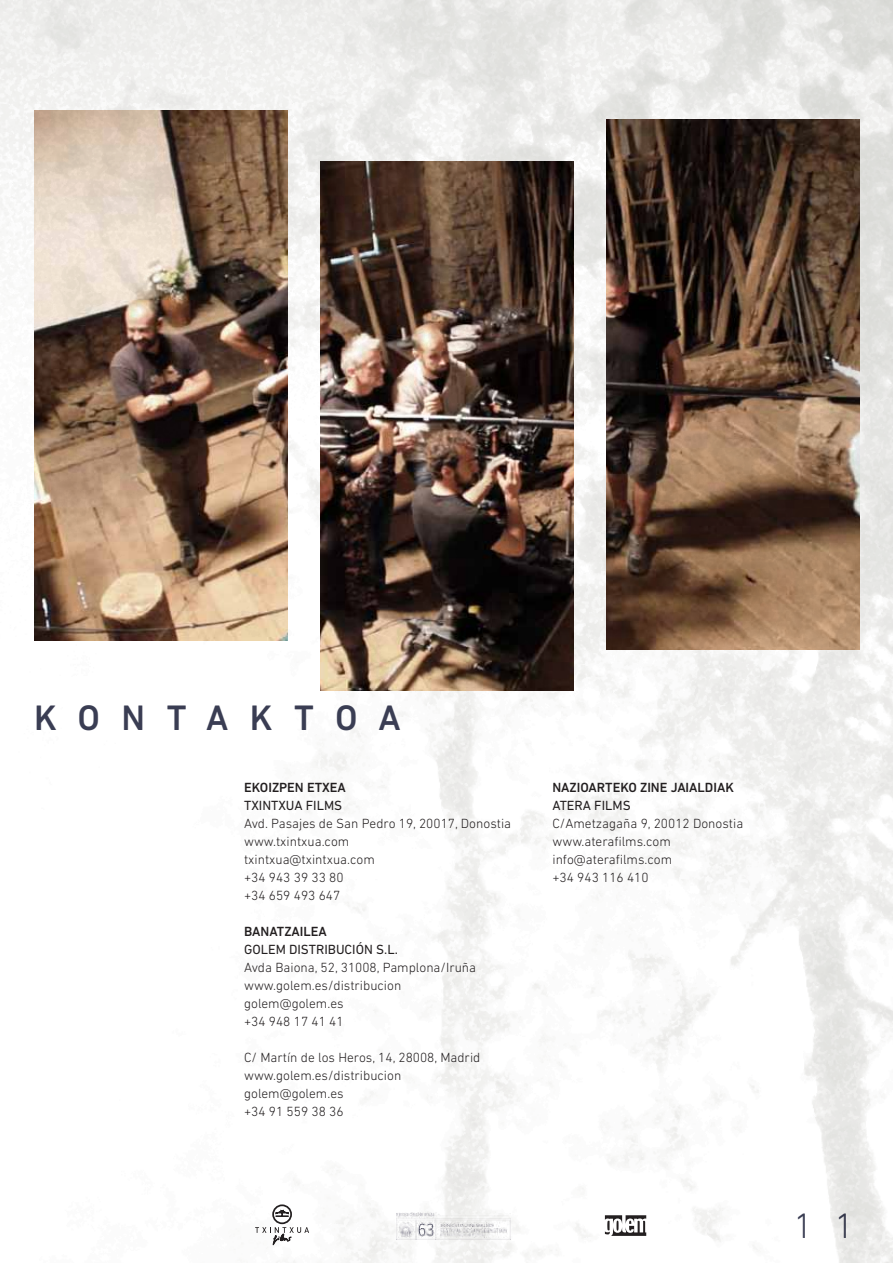
<style>
.page{position:relative;width:893px;height:1263px;background:#fff}
.page>*{position:absolute;margin:0;border:0;box-sizing:border-box;transform-origin:0 0}
.t1{font:500 36px "DIN Next LT Pro";letter-spacing:.59em;color:#3a3d53}
.t2{font:300 36px "DIN Next LT Pro";color:#3a3d53}
.t3{font:300 13.5px/18px "DIN Next LT Pro";color:#231f20}
.t4{font:500 13.5px "DIN Next LT Pro";color:#231f20}
.t5{font:13.5px "DIN Next LT Pro";color:#231f20}
</style>
<div class="page">
<img style="left:0;top:0;width:893px;height:1263px">
<img style="left:34px;top:111px;width:254px;height:529px">
<img style="left:320px;top:161px;width:254px;height:530px">
<img style="left:606px;top:120px;width:254px;height:529px">
<h1 class="t1" style="left:34px;top:697px;width:368px">KONTAKTOA</h1>
<p class="t4" style="left:244px;top:780px;width:103px">EKOIZPEN ETXEA</p>
<p class="t5" style="left:244px;top:798px;width:100px">TXINTXUA FILMS</p>
<p class="t3" style="left:244px;top:814px;width:269px">Avd. Pasajes de San Pedro 19, 20017, Donostia www.txintxua.com<br>txintxua@txintxua.com<br>+34 943 39 33 80<br>+34 659 493 647</p>
<p class="t4" style="left:244px;top:924px;width:84px">BANATZAILEA</p>
<p class="t5" style="left:244px;top:942px;width:155px">GOLEM DISTRIBUCIÓN S.L.</p>
<p class="t3" style="left:244px;top:958px;width:234px">Avda Baiona, 52, 31008, Pamplona/Iruña www.golem.es/distribucion golem@golem.es<br>+34 948 17 41 41</p>
<p class="t3" style="left:244px;top:1048px;width:238px">C/ Martín de los Heros, 14, 28008, Madrid www.golem.es/distribucion golem@golem.es<br>+34 91 559 38 36</p>
<p class="t4" style="left:552px;top:780px;width:183px">NAZIOARTEKO ZINE JAIALDIAK</p>
<p class="t5" style="left:552px;top:798px;width:80px">ATERA FILMS</p>
<p class="t3" style="left:552px;top:814px;width:192px">C/Ametzagaña 9, 20012 Donostia www.aterafilms.com info@aterafilms.com<br>+34 943 116 410</p>
<h1 class="t2" style="left:794px;top:1205px;width:61px">1 1</h1>
</div>
